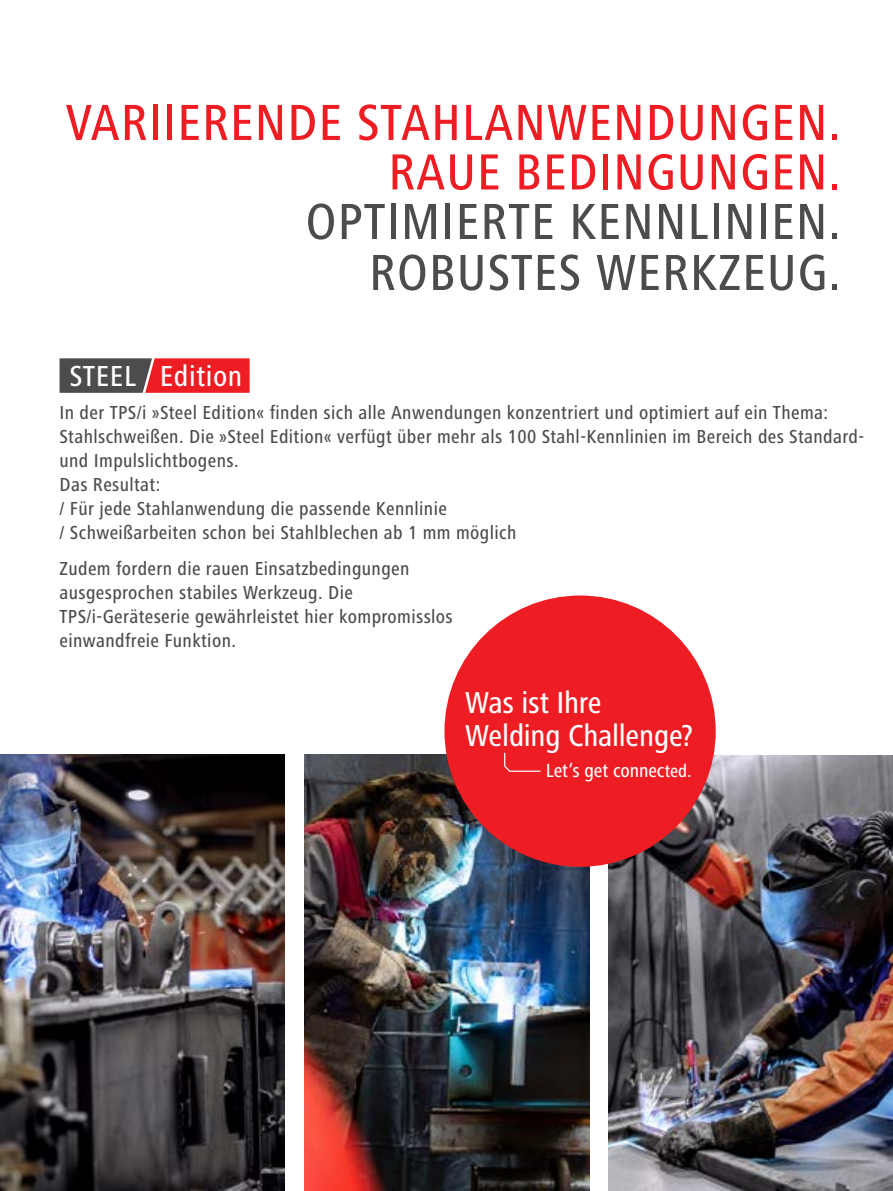
<style>
.page{position:relative;width:893px;height:1191px;background:#fff}
.page>*{position:absolute;margin:0;border:0;box-sizing:border-box;transform-origin:0 0}
.t1{font:500 condensed 52.5px/49.5px "Frutiger Next LTW1 G";letter-spacing:.02em;color:#ee1d23;text-align:right}
.t2{font:500 condensed 52.5px/51px "Frutiger Next LTW1 G";letter-spacing:.02em;color:#4b4c4d;text-align:right}
.t3{font:500 condensed 31.35px/33.9px "Frutiger Next LTW1 G";letter-spacing:-.01em;color:#fff}
.t4{font:500 condensed 30px "Frutiger Next LTW1 G";letter-spacing:.02em;color:#fff}
.t5{font:500 condensed 19.65px "Frutiger Next LTW1 G";color:#fff}
.t6{font:500 condensed 19.5px/24px "Frutiger Next LTW1 G";letter-spacing:.02em;color:#4b4c4d}
.s1{font-size:18.45px}
</style>
<div class="page">
<img style="left:0;top:754px;width:285px;height:437px">
<img style="left:304px;top:754px;width:285px;height:437px">
<img style="left:608px;top:755px;width:285px;height:436px">
<div style="left:444px;top:595px;width:272px;height:271px;background:#ee1d23;border-radius:50%"></div>
<svg style="left:504px;top:752px;width:37px;height:20px"></svg>
<svg style="left:60px;top:358px;width:190px;height:35px;background:#a4393c"></svg>
<h1 class="t1" style="left:66px;top:98px;width:777px">Variierende STAHLANWENDUNGEN.<br>RAUE BEDINGUNGEN.</h1>
<h1 class="t2" style="left:305px;top:196px;width:341px">OPTI MI ERTE KENNLINI</h1>
<h1 class="t2" style="left:369px;top:196px;width:473px">EN.<br>ROBUSTES WERKZEUG.</h1>
<h3 class="t4" style="left:69px;top:359px;width:174px">Stee l Edition</h3>
<p class="t6" style="left:60px;top:401px;width:806px">I n der TPS/i »Steel Edition« finden sich alle Anwendungen konzentriert und optimiert auf ein Thema:<br>Stahlschweißen. Die »Steel Edition« verfügt über mehr als 100 Stahl-Kennlinien im Bereich des Standard&shy;und I mpulslichtbogens.<br>Das Resultat:<br>/ Für jede Stahlanwendung die passende Kennlinie<br>/ Schweißarbeiten schon bei Stahlblechen ab 1 mm möglich</p>
<p class="t6" style="left:60px;top:556px;width:395px">Zudem fordern die rauen Einsatzbedingungen ausgesprochen stabiles Werkzeug. Die TPS/i-Geräteserie gewährleistet hier kompromisslos einwandfreie Funktion.</p>
<h2 class="t3" style="left:465px;top:685px;width:229px">Was ist I hre<br>Welding Challenge?</h2>
<p class="t5" style="left:546px;top:759px;width:147px">Let’s get connec<span class="s1">ted.</span></p>
</div>
